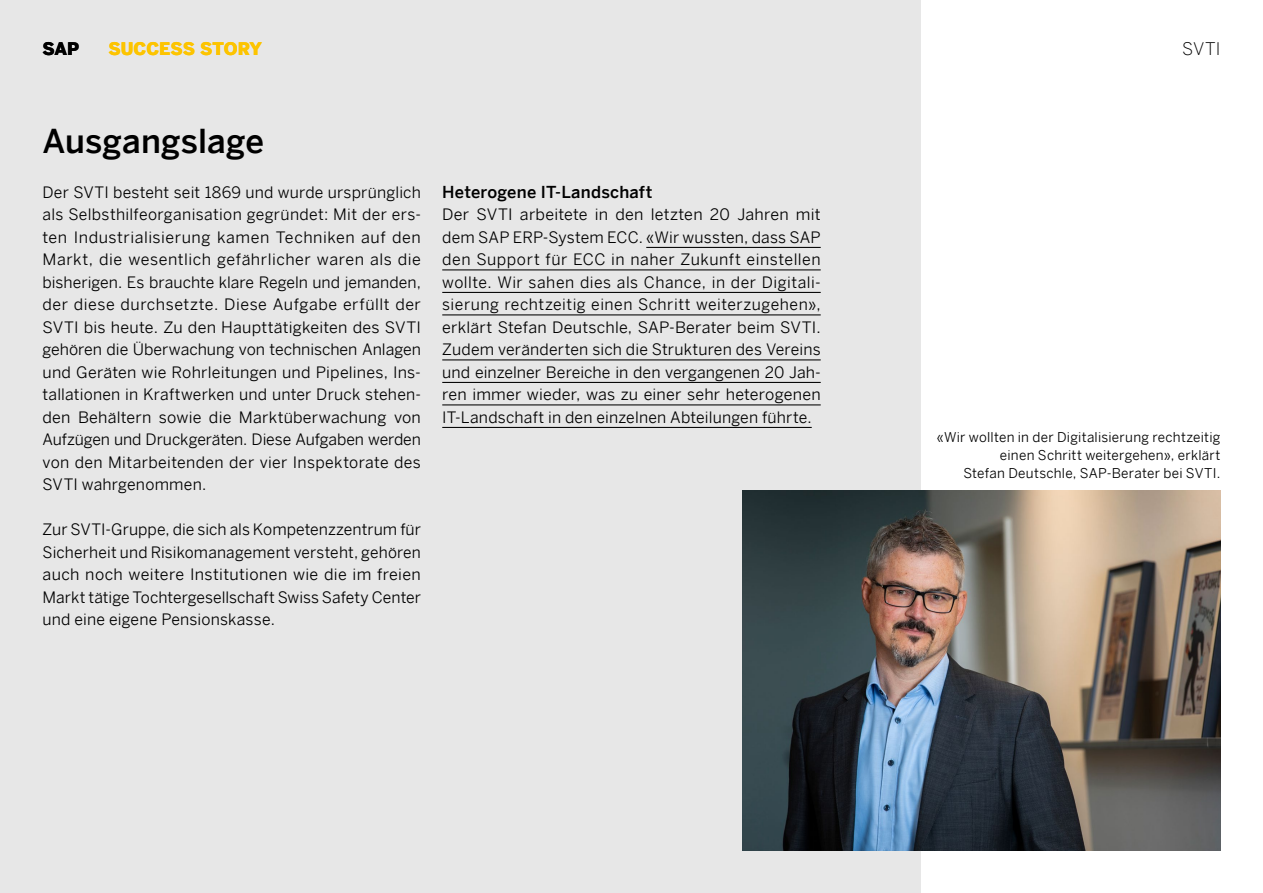
<style>
.page{position:relative;width:1263px;height:893px;background:#fff}
.page>*{position:absolute;margin:0;border:0;box-sizing:border-box;transform-origin:0 0}
.t1{font:500 33px "Benton Sans";letter-spacing:.005em;color:#000}
.t2{font:900 17.4px "Benton Sans";color:#fdc400}
.t3{font:300 17.4px "Benton Sans";color:#000}
.t4{font:900 17.4px "Benton Sans";color:#000}
.t5{font:500 16.5px "Benton Sans";letter-spacing:.01em;color:#000}
.t6{font:15.75px/22.5px "Benton Sans";letter-spacing:.01em;color:#000;text-align:justify}
.t7{font:13.5px/18px "Benton Sans";letter-spacing:.02em;color:#000;text-align:right}
</style>
<div class="page">
<div style="left:0;top:0;width:921px;height:893px;background:#e7e7e7"></div>
<img style="left:742px;top:490px;width:478px;height:360px">
<hr style="left:646px;top:247px;width:175px;height:1px;background:#000">
<hr style="left:442px;top:269px;width:379px;height:1px;background:#000">
<hr style="left:442px;top:292px;width:379px;height:1px;background:#000">
<hr style="left:442px;top:314px;width:379px;height:1px;background:#000">
<hr style="left:442px;top:359px;width:379px;height:1px;background:#000">
<hr style="left:442px;top:382px;width:379px;height:1px;background:#000">
<hr style="left:442px;top:404px;width:379px;height:1px;background:#000">
<hr style="left:442px;top:427px;width:370px;height:1px;background:#000">
<p class="t4" style="left:43px;top:34px;width:38px">SAP</p>
<p class="t2" style="left:108px;top:34px;width:155px">SUCCESS STORY</p>
<p class="t3" style="left:1182px;top:34px;width:40px">SVTI</p>
<h1 class="t1" style="left:43px;top:112px;width:223px">Ausgangslage</h1>
<p class="t6" style="left:43px;top:179px;width:380px">Der SVTI besteht seit 1869 und wurde ursprünglich als Selbsthilfeorganisation gegründet: Mit der ers&shy;ten Industrialisierung kamen Techniken auf den Markt, die wesentlich gefährlicher waren als die bisherigen. Es brauchte klare Regeln und jemanden, der diese durchsetzte. Diese Aufgabe erfüllt der SVTI bis heute. Zu den Haupttätigkeiten des SVTI gehören die Überwachung von technischen Anlagen und Geräten wie Rohrleitungen und Pipelines, Ins&shy;tallationen in Kraftwerken und unter Druck stehen&shy;den Behältern sowie die Marktüberwachung von Aufzügen und Druckgeräten. Diese Aufgaben werden von den Mitarbeitenden der vier Inspektorate des SVTI wahrgenommen.</p>
<p class="t6" style="left:43px;top:516px;width:380px">Zur SVTI-Gruppe, die sich als Kompetenzzentrum für Sicherheit und Risikomanagement versteht, gehören auch noch weitere Institutionen wie die im freien Markt tätige Tochtergesellschaft Swiss Safety Center und eine eigene Pensionskasse.</p>
<p class="t5" style="left:442px;top:178px;width:212px">Heterogene IT-Landschaft</p>
<p class="t6" style="left:442px;top:201px;width:380px">Der SVTI arbeitete in den letzten 20 Jahren mit dem SAP ERP-System ECC. «Wir wussten, dass SAP den Support für ECC in naher Zukunft einstellen wollte. Wir sahen dies als Chance, in der Digitali&shy;sierung rechtzeitig einen Schritt weiterzugehen», erklärt Stefan Deutschle, SAP-Berater beim SVTI.<br>Zudem veränderten sich die Strukturen des Vereins und einzelner Bereiche in den vergangenen 20 Jah&shy;ren immer wieder, was zu einer sehr heterogenen IT-Landschaft in den einzelnen Abteilungen führte.</p>
<p class="t7" style="left:937px;top:426px;width:285px">«Wir wollten in der Digitalisierung rechtzeitig einen Schritt weitergehen», erklärt<br>Stefan Deutschle, SAP-Berater bei SVTI.</p>
</div>
